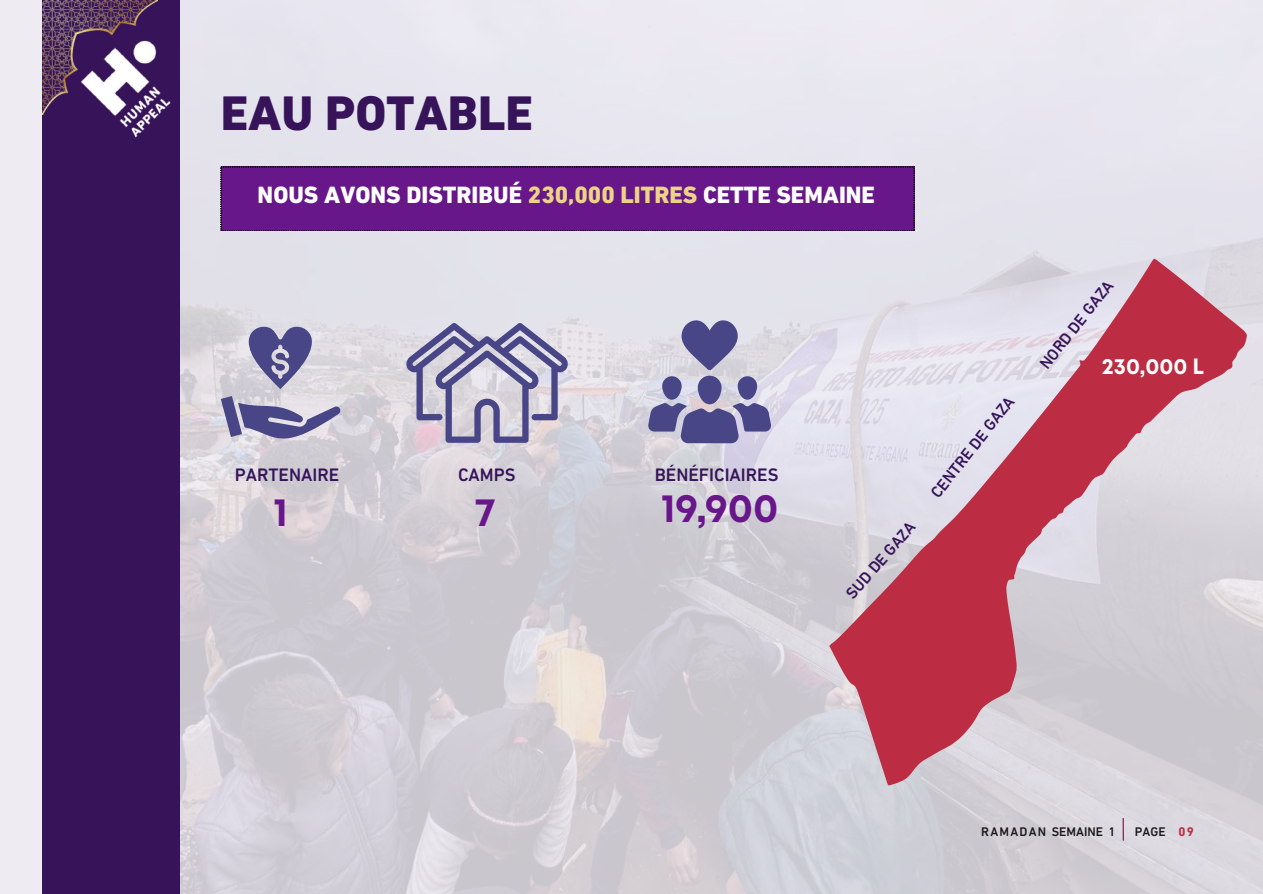
<style>
.page{position:relative;width:1263px;height:894px;background:#fff}
.page>*{position:absolute;margin:0;border:0;box-sizing:border-box;transform-origin:0 0}
.t1{font:800 49.35px "DIN Next LT Pro";color:#37145a}
.t2{font:700 39.9px "Mont";color:#671789}
.t3{font:800 24px "DIN Next LT Pro";color:#fefefe}
.t4{font:700 22.05px "Mont";color:#fefefe}
.t5{font:500 18.3px "DIN Next LT Pro";color:#37145a}
.t6{font:500 16.35px "DIN Next LT Pro";color:#37145a}
.t7{font:500 12.75px "DIN Next LT Pro";letter-spacing:.05em;color:#191717}
.t8{font:500 12.75px "DIN Next LT Pro";color:#191717}
.s1{color:#edd386}
.s2{font-weight:700;color:#bc2c43}
</style>
<div class="page">
<div style="left:0;top:0;width:1263px;height:893px;background:#efebf3"></div>
<img style="left:180px;top:31px;width:1083px;height:862px">
<svg style="left:1123px;top:817px;width:1px;height:23px"></svg>
<div style="left:221px;top:167px;width:693px;height:64px;background:#671789"></div>
<svg style="left:648px;top:318px;width:123px;height:125px"></svg>
<svg style="left:221px;top:396px;width:119px;height:49px"></svg>
<svg style="left:249px;top:327px;width:63px;height:62px;background:#8582ab"></svg>
<svg style="left:829px;top:258px;width:418px;height:527px"></svg>
<svg style="left:405px;top:323px;width:163px;height:119px"></svg>
<div style="left:42px;top:0;width:138px;height:893px;background:#37145a"></div>
<img style="left:42px;top:0;width:115px;height:115px">
<img style="left:76px;top:37px;width:95px;height:101px">
<h1 class="t1" style="left:221px;top:84px;width:314px">EAU POTABLE</h1>
<p class="t3" style="left:258px;top:181px;width:619px">NOUS AVONS DISTRIBUÉ <span class="s1">230,000 LITRES</span> CETTE SEMAINE</p>
<p class="t5" style="left:235px;top:463px;width:106px">PARTENAIRE</p>
<h2 class="t2" style="left:273px;top:497px;width:16px">1</h2>
<p class="t5" style="left:458px;top:463px;width:59px">CAMPS</p>
<h2 class="t2" style="left:475px;top:497px;width:22px">7</h2>
<p class="t5" style="left:655px;top:463px;width:125px">BÉNÉFICIAIRES</p>
<h2 class="t2" style="left:661px;top:492px;width:119px">19,900</h2>
<p class="t6" style="left:844px;top:592px;width:98px;rotate:-49deg">SUD DE GAZA</p>
<p class="t6" style="left:927px;top:489px;width:125px;rotate:-52deg">CENTRE DE GAZA</p>
<p class="t6" style="left:1038px;top:362px;width:109px;rotate:-52deg">NORD DE GAZA</p>
<p class="t4" style="left:1102px;top:357px;width:104px">230,000 L</p>
<p class="t7" style="left:981px;top:826px;width:136px">RAMADAN SEMAINE 1</p>
<p class="t8" style="left:1135px;top:826px;width:61px">PAGE <span class="s2">09</span></p>
</div>
